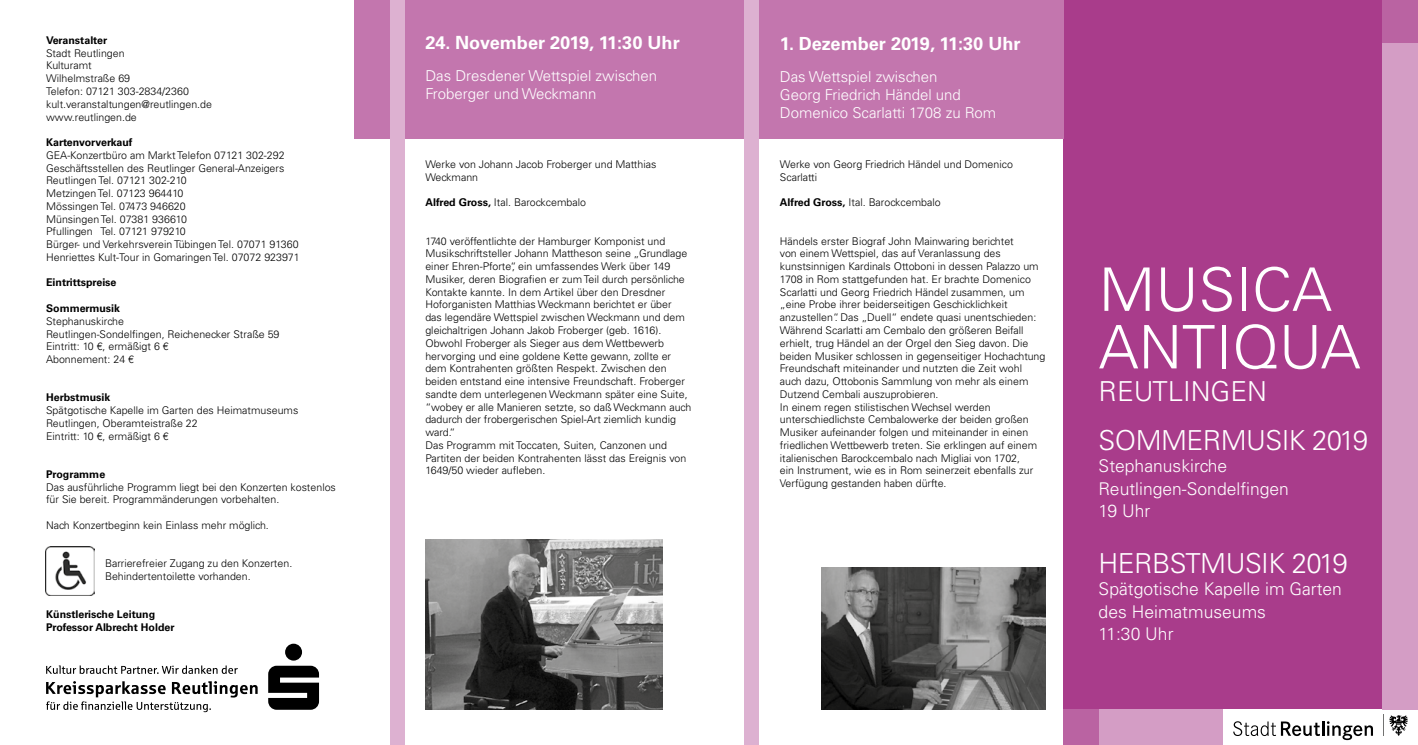
<style>
.page{position:relative;width:1418px;height:745px;background:#fff}
.page>*{position:absolute;margin:0;border:0;box-sizing:border-box;transform-origin:0 0}
.t1{font:300 60px/57.5px "Univers LT";color:#fff}
.t2{font:300 27.5px/48px "Univers LT";letter-spacing:-.02em;color:#fff}
.t3{font:700 18.12px "Univers LT";color:#fff}
.t4{font:300 17.5px/22.5px "Univers LT";color:#fff}
.t5{font:300 15px/18px "Univers LT";color:#fff}
.t6{font:300 10.62px/12.8px "Univers LT";color:#000}
.t7{font:700 10.62px/12.8px "Univers LT";color:#000}
.s1{font-weight:700}
</style>
<div class="page">
<div style="left:1063px;top:0;width:319px;height:709px;background:#a93c8b"></div>
<svg style="left:1389px;top:715px;width:18px;height:20px"></svg>
<svg style="left:1233px;top:721px;width:86px;height:14px"></svg>
<hr style="left:1321px;top:721px;width:3px;height:14px;background:#000">
<svg style="left:1326px;top:721px;width:46px;height:18px"></svg>
<div style="left:1098px;top:709px;width:124px;height:35px;background:#d49dc5"></div>
<div style="left:1063px;top:709px;width:35px;height:35px;background:#ba63a2"></div>
<div style="left:1382px;top:43px;width:35px;height:666px;background:#d49dc5"></div>
<div style="left:1382px;top:0;width:35px;height:43px;background:#ba63a2"></div>
<svg style="left:46px;top:665px;width:192px;height:8px"></svg>
<svg style="left:46px;top:681px;width:212px;height:30px"></svg>
<svg style="left:268px;top:643px;width:51px;height:66px"></svg>
<div style="left:354px;top:0;width:355px;height:138px;background:#c376ae"></div>
<div style="left:709px;top:0;width:354px;height:138px;background:#c376ae"></div>
<div style="left:390px;top:0;width:14px;height:744px;background:#ddb1d1"></div>
<div style="left:744px;top:0;width:14px;height:744px;background:#ddb1d1"></div>
<img style="left:425px;top:539px;width:237px;height:170px">
<img style="left:821px;top:567px;width:224px;height:142px">
<img style="left:45px;top:546px;width:49px;height:49px">
<p class="t7" style="left:46px;top:34px;width:63px">Veranstalter</p>
<p class="t6" style="left:46px;top:46px;width:167px">Stadt Reutlingen<br>Kulturamt<br>Wilhelmstraße 69<br>Telefon: 07121 303-2834/2360 kult.veranstaltungen@reutlingen.de www.reutlingen.de</p>
<p class="t7" style="left:46px;top:136px;width:88px">Kartenvorverkauf</p>
<p class="t6" style="left:46px;top:148px;width:255px">GEA-Konzertbüro am Markt Telefon 07121 302-292<br>Geschäftsstellen des Reutlinger General-Anzeigers Reutlingen Tel. 07121 302-210<br>Metzingen Tel. 07123 964410<br>Mössingen Tel. 07473 946620<br>Münsingen Tel. 07381 936610<br>Pfullingen Tel. 07121 979210<br>Bürger- und Verkehrsverein Tübingen Tel. 07071 91360<br>Henriettes Kult-Tour in Gomaringen Tel. 07072 923971</p>
<p class="t7" style="left:46px;top:276px;width:72px">Eintrittspreise</p>
<p class="t7" style="left:46px;top:302px;width:75px">Sommermusik</p>
<p class="t6" style="left:46px;top:314px;width:235px">Stephanuskirche<br>Reutlingen-Sondelfingen, Reichenecker Straße 59<br>Eintritt: 10 €, ermäßigt 6 €<br>Abonnement: 24 €</p>
<p class="t7" style="left:46px;top:391px;width:66px">Herbstmusik</p>
<p class="t6" style="left:46px;top:403px;width:254px">Spätgotische Kapelle im Garten des Heimatmuseums<br>Reutlingen, Oberamteistraße 22<br>Eintritt: 10 €, ermäßigt 6 €</p>
<p class="t7" style="left:46px;top:467px;width:61px">Programme</p>
<p class="t6" style="left:46px;top:480px;width:291px">Das ausführliche Programm liegt bei den Konzerten kostenlos für Sie bereit. Programmänderungen vorbehalten.</p>
<p class="t6" style="left:46px;top:518px;width:224px">Nach Konzertbeginn kein Einlass mehr möglich.</p>
<p class="t6" style="left:105px;top:556px;width:189px">Barrierefreier Zugang zu den Konzerten.<br>Behindertentoilette vorhanden.</p>
<p class="t7" style="left:46px;top:608px;width:130px">Künstlerische Leitung<br>Professor Albrecht Holder</p>
<h3 class="t3" style="left:425px;top:32px;width:256px">24. November 2019, 11:30 Uhr</h3>
<h3 class="t5" style="left:425px;top:67px;width:233px">Das Dresdener Wettspiel zwischen<br>Froberger und Weckmann</h3>
<p class="t6" style="left:425px;top:158px;width:232px">Werke von Johann Jacob Froberger und Matthias<br>Weckmann</p>
<p class="t6" style="left:425px;top:196px;width:162px"><span class="s1">Alfred Gross,</span> Ital. Barockcembalo</p>
<p class="t6" style="left:425px;top:234px;width:267px">1740 veröffentlichte der Hamburger Komponist und Musikschriftsteller Johann Mattheson seine „Grundlage einer Ehren-Pforte“, ein umfassendes Werk über 149<br>Musiker, deren Biografien er zum Teil durch persönliche Kontakte kannte. In dem Artikel über den Dresdner Hoforganisten Matthias Weckmann berichtet er über<br>das legendäre Wettspiel zwischen Weckmann und dem gleichaltrigen Johann Jakob Froberger (geb. 1616).<br>Obwohl Froberger als Sieger aus dem Wettbewerb hervorging und eine goldene Kette gewann, zollte er dem Kontrahenten größten Respekt. Zwischen den beiden entstand eine intensive Freundschaft. Froberger sandte dem unterlegenen Weckmann später eine Suite, “wobey er alle Manieren setzte, so daß Weckmann auch dadurch der frobergerischen Spiel-Art ziemlich kundig ward.“<br>Das Programm mit Toccaten, Suiten, Canzonen und Partiten der beiden Kontrahenten lässt das Ereignis von 1649/50 wieder aufleben.</p>
<h3 class="t3" style="left:780px;top:33px;width:242px">1. Dezember 2019, 11:30 Uhr</h3>
<h3 class="t5" style="left:780px;top:68px;width:218px">Das Wettspiel zwischen<br>Georg Friedrich Händel und<br>Domenico Scarlatti 1708 zu Rom</h3>
<p class="t6" style="left:780px;top:158px;width:235px">Werke von Georg Friedrich Händel und Domenico<br>Scarlatti</p>
<p class="t6" style="left:780px;top:196px;width:162px"><span class="s1">Alfred Gross,</span> Ital. Barockcembalo</p>
<p class="t6" style="left:780px;top:234px;width:267px">Händels erster Biograf John Mainwaring berichtet<br>von einem Wettspiel, das auf Veranlassung des kunstsinnigen Kardinals Ottoboni in dessen Palazzo um 1708 in Rom stattgefunden hat. Er brachte Domenico Scarlatti und Georg Friedrich Händel zusammen, um „eine Probe ihrer beiderseitigen Geschicklichkeit anzustellen“. Das „Duell“ endete quasi unentschieden:<br>Während Scarlatti am Cembalo den größeren Beifall erhielt, trug Händel an der Orgel den Sieg davon. Die beiden Musiker schlossen in gegenseitiger Hochachtung Freundschaft miteinander und nutzten die Zeit wohl auch dazu, Ottobonis Sammlung von mehr als einem Dutzend Cembali auszuprobieren.<br>In einem regen stilistischen Wechsel werden unterschiedlichste Cembalowerke der beiden großen Musiker aufeinander folgen und miteinander in einen friedlichen Wettbewerb treten. Sie erklingen auf einem italienischen Barockcembalo nach Migliai von 1702,<br>ein Instrument, wie es in Rom seinerzeit ebenfalls zur Verfügung gestanden haben dürfte.</p>
<h1 class="t1" style="left:1098px;top:261px;width:263px">MUSICA<br>ANTIQUA</h1>
<h2 class="t2" style="left:1098px;top:367px;width:271px">REUTLINGEN<br>SOMMERMUSIK 2019</h2>
<h3 class="t4" style="left:1098px;top:454px;width:192px">Stephanuskirche<br>Reutlingen-Sondelfingen<br>19 Uhr</h3>
<h2 class="t2" style="left:1098px;top:538px;width:251px">HERBSTMUSIK 2019</h2>
<h3 class="t4" style="left:1098px;top:577px;width:245px">Spätgotische Kapelle im Garten des Heimatmuseums<br>11:30 Uhr</h3>
</div>
